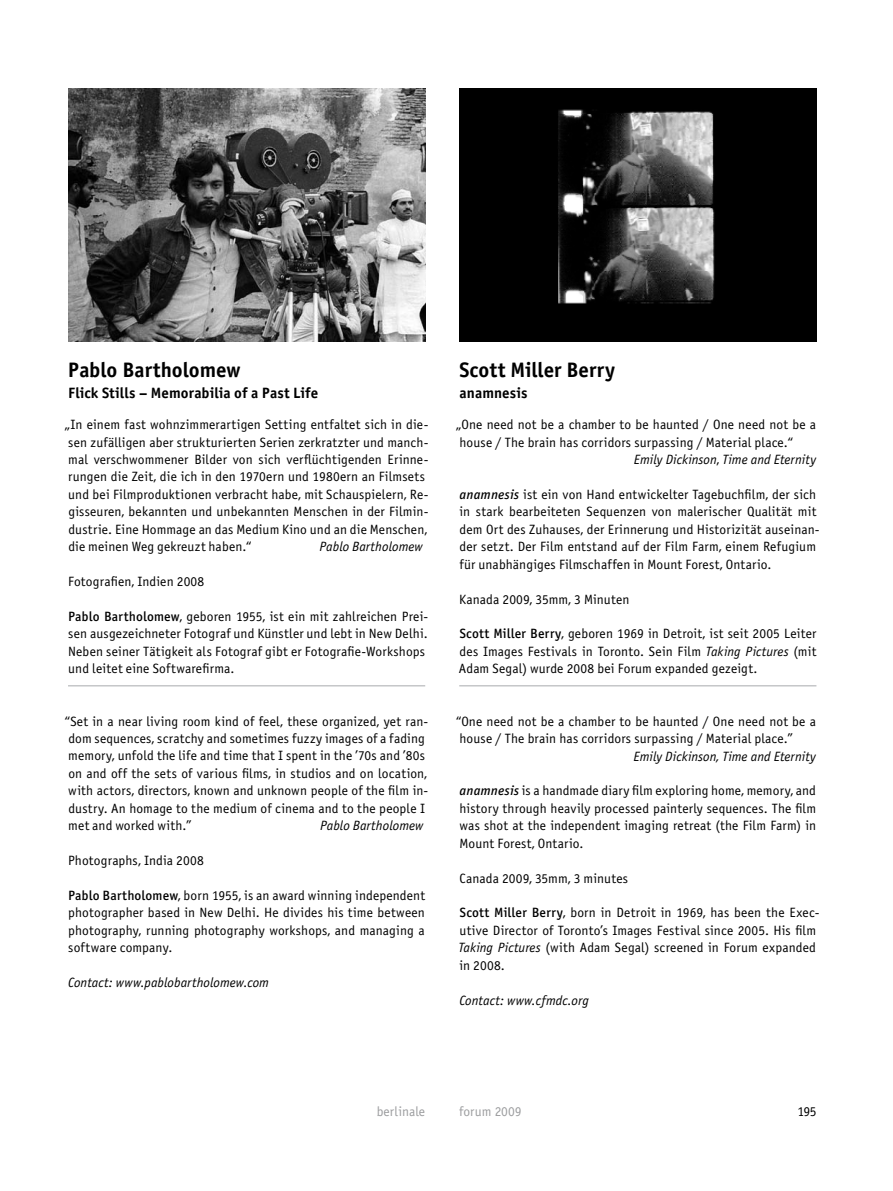
<style>
.page{position:relative;width:893px;height:1191px;background:#fff}
.page>*{position:absolute;margin:0;border:0;box-sizing:border-box;transform-origin:0 0}
.t1{font:21px "Officina Sans Bold ITC";color:#000}
.t2{font:15px "Officina Sans Bold ITC";letter-spacing:.005em;color:#000}
.t3{font:13.5px/17.4px "Officina Sans Book ITC";letter-spacing:.01em;color:#000}
.t4{font:italic 13.5px "Officina Sans Book ITC";letter-spacing:.005em;color:#000}
.t5{font:13.5px "Officina Sans Book ITC";color:#9c9d9f}
.s1{font-family:"Officina Sans Medium ITC"}
.s2{font-style:normal}
.s3{font-family:"Officina Sans Medium ITC";font-style:italic}
.s4{font-style:italic}
</style>
<div class="page">
<hr style="left:459px;top:685px;width:357px;height:1px;background:#c5c6c8">
<hr style="left:68px;top:685px;width:357px;height:1px;background:#c5c6c8">
<img style="left:68px;top:88px;width:357px;height:254px">
<img style="left:459px;top:88px;width:357px;height:254px">
<h1 class="t1" style="left:68px;top:357px;width:174px">Pablo Bartholomew</h1>
<p class="t2" style="left:68px;top:383px;width:252px">Flick Stills – Memorabilia of a Past Life</p>
<p class="t3" style="left:65px;top:416px;width:365px">„In einem fast wohnzimmerartigen Setting entfaltet sich in die&shy;sen zufälligen aber strukturierten Serien zerkratzter und manch&shy;mal verschwommener Bilder von sich verflüchtigenden Erinne&shy;rungen die Zeit, die ich in den 1970ern und 1980ern an Filmsets und bei Filmproduktionen verbracht habe, mit Schauspielern, Re&shy;gisseuren, bekannten und unbekannten Menschen in der Filmin&shy;dustrie. Eine Hommage an das Medium Kino und an die Menschen, die meinen Weg gekreuzt haben.“</p>
<p class="t4" style="left:320px;top:539px;width:105px">Pablo Bartholomew</p>
<p class="t3" style="left:68px;top:573px;width:138px">Fotografien, Indien 2008</p>
<p class="t3" style="left:68px;top:608px;width:362px"><span class="s1">Pablo Bartholomew</span>, geboren 1955, ist ein mit zahlreichen Prei&shy;sen ausgezeichneter Fotograf und Künstler und lebt in New Delhi.<br>Neben seiner Tätigkeit als Fotograf gibt er Fotografie-Workshops und leitet eine Softwarefirma.</p>
<p class="t3" style="left:65px;top:712px;width:365px">“Set in a near living room kind of feel, these organized, yet ran&shy;dom sequences, scratchy and sometimes fuzzy images of a fading memory, unfold the life and time that I spent in the ’70s and ’80s on and off the sets of various films, in studios and on location, with actors, directors, known and unknown people of the film in&shy;dustry. An homage to the medium of cinema and to the people I met and worked with.”</p>
<p class="t4" style="left:320px;top:818px;width:105px">Pablo Bartholomew</p>
<p class="t3" style="left:68px;top:852px;width:137px">Photographs, India 2008</p>
<p class="t3" style="left:68px;top:886px;width:359px;text-align:justify"><span class="s1">Pablo Bartholomew</span>, born 1955, is an award winning independent photographer based in New Delhi. He divides his time between photography, running photography workshops, and managing a software company.</p>
<p class="t4" style="left:68px;top:975px;width:202px">Contact: www.pablobartholomew.com</p>
<h1 class="t1" style="left:459px;top:357px;width:157px">Scott Miller Berry</h1>
<p class="t2" style="left:460px;top:383px;width:69px">anamnesis</p>
<p class="t3" style="left:456px;top:416px;width:362px">„One need not be a chamber to be haunted / One need not be a</p>
<p class="t3" style="left:459px;top:433px;width:335px">house / The brain has corridors surpassing / Material place.“</p>
<p class="t4" style="left:634px;top:452px;width:184px">Emily Dickinson<span class="s2">,</span> Time and Eternity</p>
<p class="t3" style="left:459px;top:486px;width:362px"><span class="s3">anamnesis</span> ist ein von Hand entwickelter Tagebuchfilm, der sich in stark bearbeiteten Sequenzen von malerischer Qualität mit dem Ort des Zuhauses, der Erinnerung und Historizität auseinan&shy;der setzt. Der Film entstand auf der Film Farm, einem Refugium für unabhängiges Filmschaffen in Mount Forest, Ontario.</p>
<p class="t3" style="left:459px;top:590px;width:172px">Kanada 2009, 35mm, 3 Minuten</p>
<p class="t3" style="left:459px;top:625px;width:359px;text-align:justify"><span class="s1">Scott Miller Berry</span>, geboren 1969 in Detroit, ist seit 2005 Leiter des Images Festivals in Toronto. Sein Film <span class="s4">Taking Pictures</span> (mit Adam Segal) wurde 2008 bei Forum expanded gezeigt.</p>
<p class="t3" style="left:456px;top:712px;width:362px">“One need not be a chamber to be haunted / One need not be a house / The brain has corridors surpassing / Material place.”</p>
<p class="t4" style="left:634px;top:748px;width:184px">Emily Dickinson, Time and Eternity</p>
<p class="t3" style="left:459px;top:782px;width:358px;text-align:justify"><span class="s3">anamnesis</span> is a handmade diary film exploring home, memory, and history through heavily processed painterly sequences. The film was shot at the independent imaging retreat (the Film Farm) in Mount Forest, Ontario.</p>
<p class="t3" style="left:460px;top:869px;width:170px">Canada 2009, 35mm, 3 minutes</p>
<p class="t3" style="left:458px;top:904px;width:363px"><span class="s1">Scott Miller Berry</span>, born in Detroit in 1969, has been the Exec&shy;utive Director of Toronto’s Images Festival since 2005. His film <span class="s4">Taking Pictures</span> (with Adam Segal) screened in Forum expanded in 2008.</p>
<p class="t4" style="left:459px;top:992px;width:131px">Contact: www.cfmdc.org</p>
<p class="t5" style="left:377px;top:1103px;width:50px">berlinale</p>
<p class="t5" style="left:459px;top:1103px;width:64px">forum 2009</p>
<p class="t3" style="left:797px;top:1102px;width:20px">195</p>
</div>
